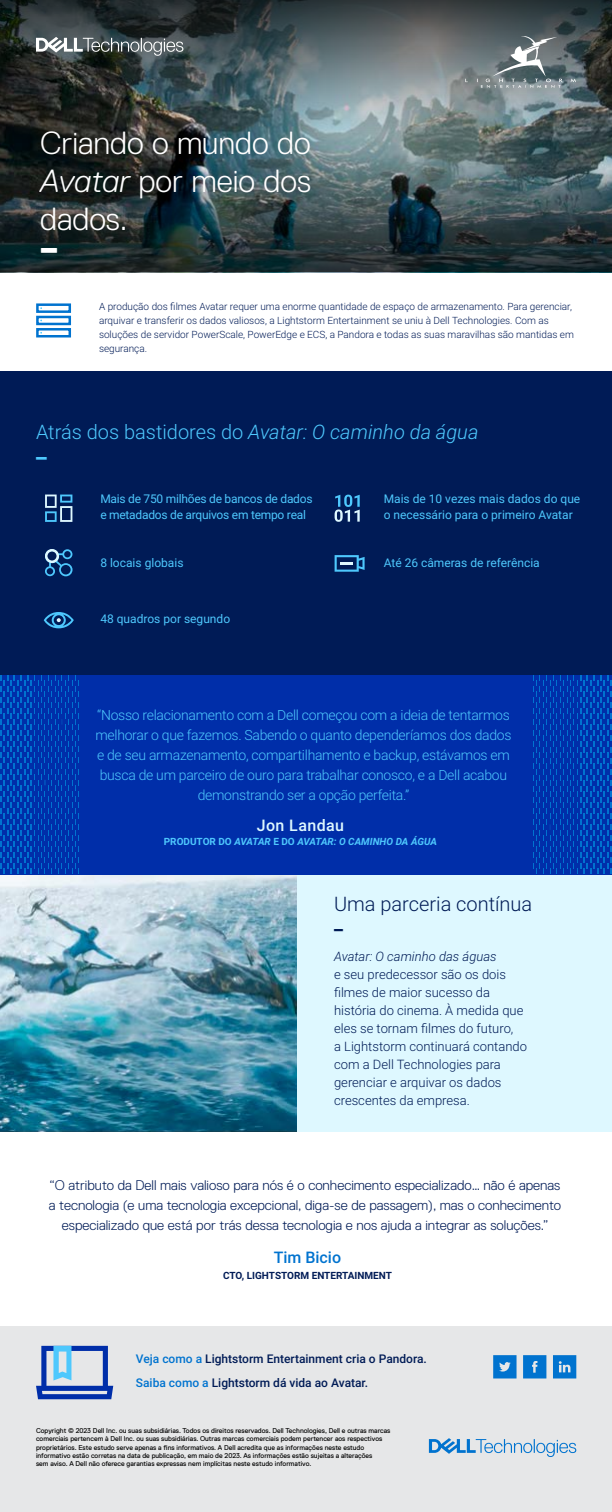
<style>
.page{position:relative;width:612px;height:1512px;background:#fff}
.page>*{position:absolute;margin:0;border:0;box-sizing:border-box;transform-origin:0 0}
.t1{font:300 32px/38px "Dell Replica";color:#fff;text-align:justify}
.t2{font:800 32px "Dell Replica";color:#fff}
.t3{font:700 24px "Roboto";color:#4ec8fd}
.t4{font:italic 300 20px "Roboto";color:#4ec8fd}
.t5{font:300 20px "Roboto";color:#001b56}
.t6{font:700 20px "Roboto";color:#001b56}
.t7{font:500 16px "Roboto";letter-spacing:.025em;color:#def8ff}
.t8{font:500 16px "Roboto";color:#0073cf}
.t9{font:300 14px/20px "Roboto";letter-spacing:-.02em;color:#4ec8fd;text-align:center}
.t10{font:300 14px/20px "Dell Replica";color:#001b56;text-align:center}
.t11{font:300 13px/18px "Roboto";color:#001b56}
.t12{font:italic 300 13px "Roboto";color:#001b56}
.t13{font:12px/16px "Roboto";color:#4ec8fd}
.t14{font:500 12px "Roboto";color:#001b56}
.t15{font:12px/16px "Roboto";letter-spacing:-.02em;color:#4ec8fd}
.t16{font:300 10px/14px "Roboto";color:#001b56}
.t17{font:italic 700 10px "Roboto";letter-spacing:-.01em;color:#4ec8fd}
.t18{font:700 10px "Roboto";color:#001b56}
.t19{font:7px/8.4px "Dell Replica";color:#000}
.s1{font-style:italic}
.s2{font-style:normal}
.s3{color:#0073cf}
</style>
<div class="page">
<img style="left:0;top:874px;width:297px;height:257px">
<svg style="left:0;top:181px;width:612px;height:91px;background:#2d3e43"></svg>
<svg style="left:0;top:0;width:612px;height:181px;background:#4e5b5d"></svg>
<div style="left:297px;top:874px;width:315px;height:257px;background:#def8ff"></div>
<div style="left:0;top:675px;width:612px;height:199px;background:#002ea9"></div>
<div style="left:0;top:372px;width:612px;height:303px;background:#001b56"></div>
<div style="left:0;top:1326px;width:612px;height:186px;background:#e6e7e8"></div>
<svg style="left:36px;top:37px;width:147px;height:19px;background:#70787a"></svg>
<div style="left:22px;top:112px;width:307px;height:160px;background:#000;opacity:.3"></div>
<svg style="left:44px;top:612px;width:30px;height:16px"></svg>
<svg style="left:429px;top:1438px;width:147px;height:19px"></svg>
<svg style="left:36px;top:1346px;width:77px;height:53px"></svg>
<svg style="left:523px;top:1355px;width:23px;height:23px"></svg>
<svg style="left:493px;top:1355px;width:24px;height:23px"></svg>
<svg style="left:553px;top:1355px;width:23px;height:23px"></svg>
<svg style="left:335px;top:495px;width:25px;height:27px"></svg>
<svg style="left:45px;top:549px;width:28px;height:27px"></svg>
<div style="left:45px;top:549px;width:14px;height:14px;border:2px solid #def8ff;border-radius:50%"></div>
<svg style="left:45px;top:495px;width:27px;height:27px"></svg>
<div style="left:36px;top:303px;width:35px;height:10px;border:2px solid #0073cf"></div>
<div style="left:36px;top:316px;width:35px;height:9px;border:2px solid #0073cf"></div>
<div style="left:36px;top:328px;width:35px;height:10px;border:2px solid #0073cf"></div>
<svg style="left:533px;top:675px;width:79px;height:199px"></svg>
<svg style="left:0;top:675px;width:79px;height:199px"></svg>
<svg style="left:335px;top:555px;width:30px;height:17px"></svg>
<svg style="left:571px;top:79px;width:5px;height:3px"></svg>
<svg style="left:477px;top:36px;width:86px;height:52px;background:#788387"></svg>
<h1 class="t1" style="left:40px;top:124px;width:273px">Criando o mundo do <span class="s1">Avatar</span> por meio dos dados.</h1>
<h1 class="t2" style="left:40px;top:219px;width:19px">_</h1>
<p class="t16" style="left:99px;top:299px;width:476px">A produção dos filmes Avatar requer uma enorme quantidade de espaço de armazenamento. Para gerenciar, arquivar e transferir os dados valiosos, a Lightstorm Entertainment se uniu à Dell Technologies. Com as soluções de servidor PowerScale, PowerEdge e ECS, a Pandora e todas as suas maravilhas são mantidas em segurança.</p>
<h3 class="t4" style="left:36px;top:418px;width:444px"><span class="s2">Atrás dos bastidores do</span> Avatar: O caminho da água</h3>
<h2 class="t3" style="left:36px;top:431px;width:12px">_</h2>
<h3 class="t15" style="left:100px;top:490px;width:214px">Mais de 750 milhões de bancos de dados e metadados de arquivos em tempo real</h3>
<h3 class="t13" style="left:100px;top:554px;width:85px">8 locais globais</h3>
<h3 class="t13" style="left:384px;top:490px;width:198px">Mais de 10 vezes mais dados do que o necessário para o primeiro Avatar</h3>
<h3 class="t13" style="left:384px;top:554px;width:158px">Até 26 câmeras de referência</h3>
<h3 class="t13" style="left:100px;top:610px;width:131px">48 quadros por segundo</h3>
<p class="t9" style="left:95px;top:704px;width:418px">“Nosso relacionamento com a Dell começou com a ideia de tentarmos melhorar o que fazemos. Sabendo o quanto dependeríamos dos dados e de seu armazenamento, compartilhamento e backup, estávamos em busca de um parceiro de ouro para trabalhar conosco, e a Dell acabou demonstrando ser a opção perfeita.”</p>
<h3 class="t7" style="left:257px;top:814px;width:89px">Jon Landau</h3>
<h3 class="t17" style="left:164px;top:834px;width:275px"><span class="s2">PRODUTOR DO</span> AVATAR <span class="s2">E DO</span> AVATAR: O CAMINHO DA ÁGUA</h3>
<h3 class="t5" style="left:334px;top:890px;width:200px">Uma parceria contínua</h3>
<h3 class="t6" style="left:334px;top:908px;width:10px">_</h3>
<h3 class="t12" style="left:334px;top:947px;width:164px">Avatar: O caminho das águas</h3>
<h3 class="t11" style="left:334px;top:965px;width:194px">e seu predecessor são os dois filmes de maior sucesso da história do cinema. À medida que eles se tornam filmes do futuro,<br>a Lightstorm continuará contando com a Dell Technologies para gerenciar e arquivar os dados crescentes da empresa.</h3>
<p class="t10" style="left:49px;top:1176px;width:514px">“O atributo da Dell mais valioso para nós é o conhecimento especializado… não é apenas a tecnologia (e uma tecnologia excepcional, diga-se de passagem), mas o conhecimento especializado que está por trás dessa tecnologia e nos ajuda a integrar as soluções.”</p>
<h3 class="t8" style="left:274px;top:1246px;width:69px">Tim Bicio</h3>
<h3 class="t18" style="left:223px;top:1268px;width:170px">CTO, LIGHTSTORM ENTERTAINMENT</h3>
<h3 class="t14" style="left:136px;top:1350px;width:293px"><span class="s3">Veja como a</span> Lightstorm Entertainment cria o Pandora.</h3>
<h3 class="t14" style="left:136px;top:1374px;width:234px"><span class="s3">Saiba como a</span> Lightstorm dá vida ao Avatar.</h3>
<p class="t19" style="left:36px;top:1426px;width:356px">Copyright © 2023 Dell Inc. ou suas subsidiárias. Todos os direitos reservados. Dell Technologies, Dell e outras marcas comerciais pertencem à Dell Inc. ou suas subsidiárias. Outras marcas comerciais podem pertencer aos respectivos proprietários. Este estudo serve apenas a fins informativos. A Dell acredita que as informações neste estudo informativo estão corretas na data de publicação, em maio de 2023. As informações estão sujeitas a alterações<br>sem aviso. A Dell não oferece garantias expressas nem implícitas neste estudo informativo.</p>
</div>
